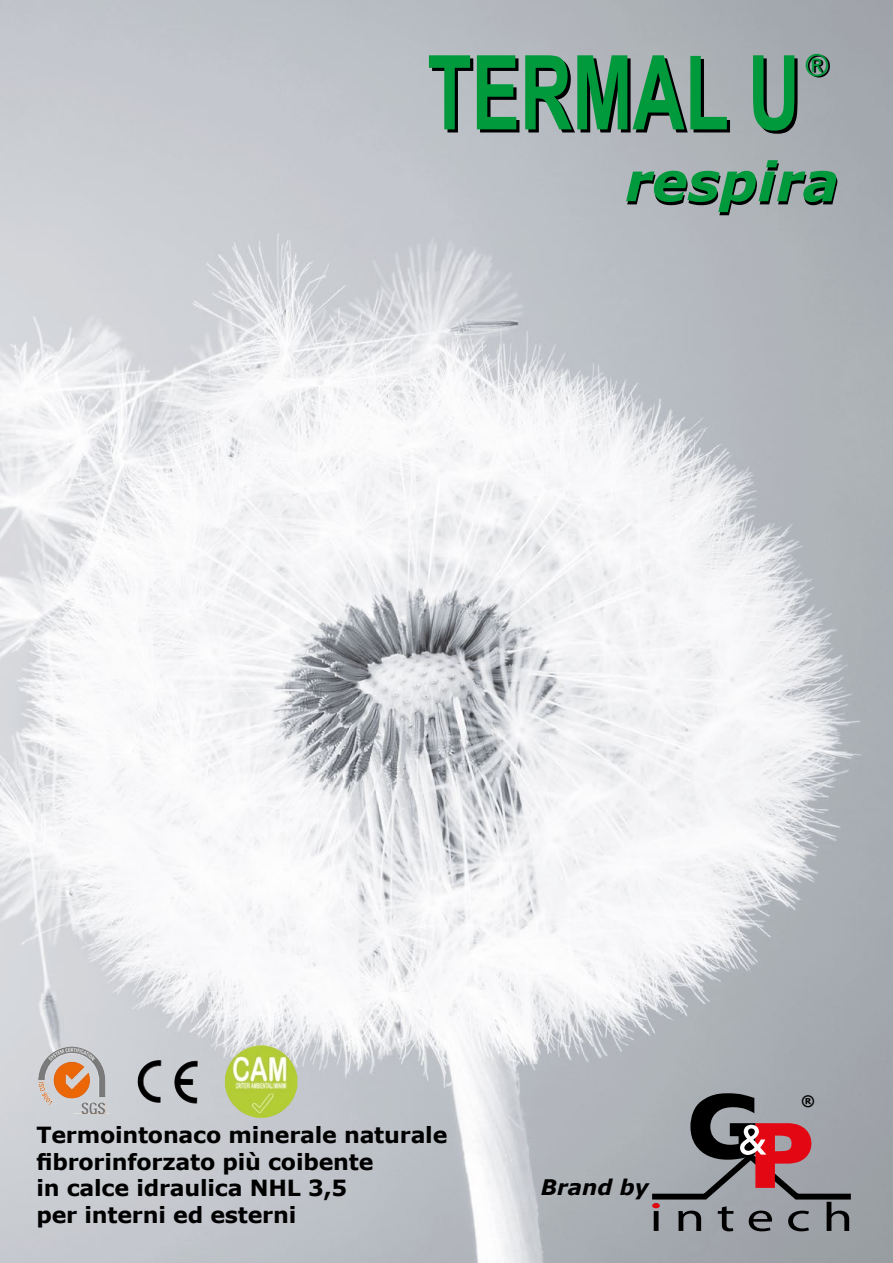
<style>
.page{position:relative;width:893px;height:1263px;background:#fff}
.page>*{position:absolute;margin:0;border:0;box-sizing:border-box;transform-origin:0 0}
.t1{font:700 103.5px "Arial";color:#000;scale:.7 1}
.t2{font:italic 700 54px "Verdana";color:#000}
.t3{font:30.3px "Arial";color:#00993c}
.t4{font:700 22.2px/26.7px "Verdana";letter-spacing:-.01em;color:#000}
.t5{font:italic 700 21.45px "Verdana";color:#000}
.t6{font:700 14.4px "Verdana";color:#000}
</style>
<div class="page">
<img style="left:0;top:0;width:893px;height:1263px">
<svg style="left:646px;top:1093px;width:211px;height:138px;background:#8d8085"></svg>
<div style="left:652px;top:1203px;width:8px;height:5px;background:#e30613;border-radius:50%"></div>
<img style="left:225px;top:1045px;width:72px;height:73px">
<img style="left:38px;top:1047px;width:31px;height:33px">
<img style="left:139px;top:1061px;width:14px;height:12px">
<h1 class="t1" style="left:431px;top:28px;width:534px">TERMAL U</h1>
<h3 class="t3" style="left:806px;top:46px;width:24px">®</h3>
<h2 class="t2" style="left:626px;top:150px;width:215px">respira</h2>
<p class="t4" style="left:36px;top:1122px;width:412px">Termointonaco minerale naturale fibrorinforzato più coibente<br>in calce idraulica NHL 3,5<br>per interni ed esterni</p>
<p class="t5" style="left:541px;top:1174px;width:109px">Brand by</p>
<p class="t6" style="left:801px;top:1092px;width:15px">®</p>
</div>
